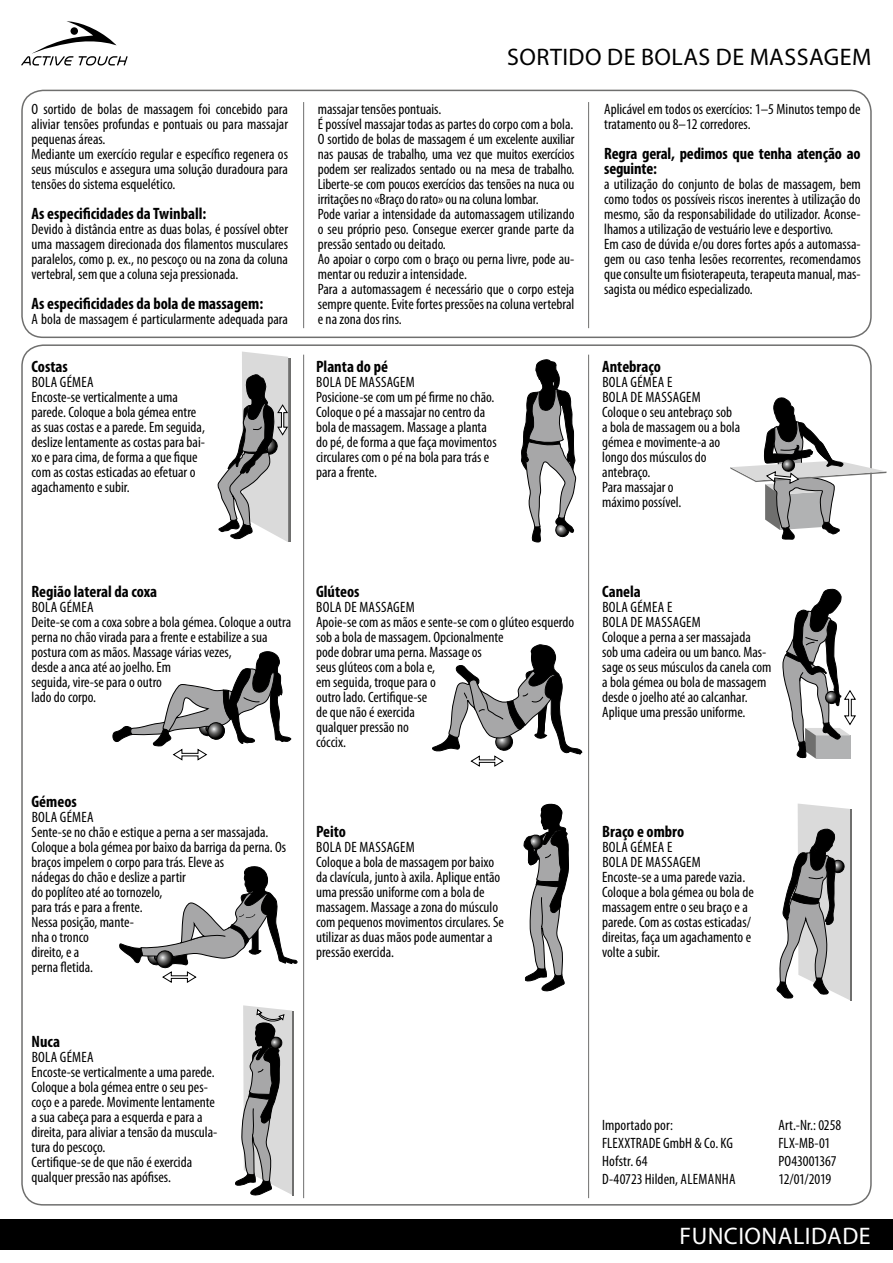
<style>
.page{position:relative;width:893px;height:1263px;background:#fff}
.page>*{position:absolute;margin:0;border:0;box-sizing:border-box;transform-origin:0 0}
.t1{font:24px "Myriad Pro";letter-spacing:.02em;color:#000}
.t2{font:24px "Myriad Pro";letter-spacing:.02em;color:#fff}
.t3{font:700 condensed 16.5px/15px "Myriad Pro";color:#000}
.t4{font:condensed 15px/15px "Myriad Pro";color:#000}
</style>
<div class="page">
<svg style="left:21px;top:21px;width:107px;height:45px"></svg>
<div style="left:71px;top:27px;width:7px;height:8px;background:#000;border-radius:50%"></div>
<div style="left:21px;top:90px;width:851px;height:248px;border:2px solid #6f6f6e;border-radius:21px"></div>
<hr style="left:288px;top:359px;width:3px;height:183px;background:#6f6f6e">
<svg style="left:218px;top:351px;width:70px;height:191px"></svg>
<svg style="left:113px;top:651px;width:178px;height:109px"></svg>
<hr style="left:292px;top:1011px;width:2px;height:184px;background:#6f6f6e">
<svg style="left:235px;top:1005px;width:57px;height:190px"></svg>
<svg style="left:119px;top:866px;width:179px;height:117px"></svg>
<svg style="left:521px;top:359px;width:55px;height:183px"></svg>
<svg style="left:524px;top:803px;width:45px;height:188px"></svg>
<svg style="left:432px;top:644px;width:150px;height:123px"></svg>
<svg style="left:730px;top:335px;width:157px;height:204px"></svg>
<svg style="left:782px;top:589px;width:74px;height:170px"></svg>
<hr style="left:851px;top:809px;width:1px;height:192px;background:#6f6f6e">
<svg style="left:776px;top:803px;width:75px;height:198px"></svg>
<div style="left:0;top:1219px;width:893px;height:31px;background:#000"></div>
<hr style="left:303px;top:355px;width:1px;height:843px;background:#6f6f6e">
<hr style="left:588px;top:355px;width:1px;height:843px;background:#6f6f6e">
<hr style="left:303px;top:102px;width:1px;height:226px;background:#6f6f6e">
<hr style="left:588px;top:102px;width:1px;height:226px;background:#6f6f6e">
<p class="t4" style="left:32px;top:102px;width:258px">O sortido de bolas de massagem foi concebido para aliviar tensões profundas e pontuais ou para massajar pequenas áreas.<br>Mediante um exercício regular e específico regenera os seus músculos e assegura uma solução duradoura para tensões do sistema esquelético.</p>
<p class="t3" style="left:32px;top:207px;width:176px">As especificidades da Twinball:</p>
<p class="t4" style="left:32px;top:222px;width:258px;text-align:justify">Devido à distância entre as duas bolas, é possível obter uma massagem direcionada dos filamentos musculares paralelos, como p. ex., no pescoço ou na zona da coluna vertebral, sem que a coluna seja pressionada.</p>
<p class="t3" style="left:32px;top:297px;width:233px">As especificidades da bola de massagem:</p>
<p class="t4" style="left:32px;top:312px;width:258px">A bola de massagem é particularmente adequada para</p>
<p class="t3" style="left:32px;top:360px;width:38px">Costas</p>
<p class="t4" style="left:32px;top:375px;width:175px">BOLA GÉMEA<br>Encoste-se verticalmente a uma parede. Coloque a bola gémea entre as suas costas e a parede. Em seguida, deslize lentamente as costas para bai&shy;xo e para cima, de forma a que fique com as costas esticadas ao efetuar o agachamento e subir.</p>
<h1 class="t1" style="left:507px;top:44px;width:366px">SORTIDO DE BOLAS DE MASSAGEM</h1>
<p class="t4" style="left:318px;top:102px;width:258px">massajar tensões pontuais.<br>É possível massajar todas as partes do corpo com a bola.<br>O sortido de bolas de massagem é um excelente auxiliar nas pausas de trabalho, uma vez que muitos exercícios podem ser realizados sentado ou na mesa de trabalho.<br>Liberte-se com poucos exercícios das tensões na nuca ou irritações no «Braço do rato» ou na coluna lombar.<br>Pode variar a intensidade da automassagem utilizando o seu próprio peso. Consegue exercer grande parte da pressão sentado ou deitado.<br>Ao apoiar o corpo com o braço ou perna livre, pode au&shy;mentar ou reduzir a intensidade.<br>Para a automassagem é necessário que o corpo esteja sempre quente. Evite fortes pressões na coluna vertebral e na zona dos rins.</p>
<p class="t4" style="left:604px;top:102px;width:258px">Aplicável em todos os exercícios: 1–5 Minutos tempo de tratamento ou 8–12 corredores.</p>
<p class="t3" style="left:604px;top:147px;width:258px">Regra geral, pedimos que tenha atenção ao seguinte:</p>
<p class="t4" style="left:604px;top:177px;width:258px">a utilização do conjunto de bolas de massagem, bem como todos os possíveis riscos inerentes à utilização do mesmo, são da responsabilidade do utilizador. Aconse&shy;lhamos a utilização de vestuário leve e desportivo.<br>Em caso de dúvida e/ou dores fortes após a automassa&shy;gem ou caso tenha lesões recorrentes, recomendamos que consulte um fisioterapeuta, terapeuta manual, mas&shy;sagista ou médico especializado.</p>
<p class="t3" style="left:316px;top:360px;width:73px">Planta do pé</p>
<p class="t4" style="left:316px;top:375px;width:182px">BOLA DE MASSAGEM<br>Posicione-se com um pé firme no chão.<br>Coloque o pé a massajar no centro da bola de massagem. Massage a planta do pé, de forma a que faça movimentos circulares com o pé na bola para trás e para a frente.</p>
<p class="t3" style="left:602px;top:360px;width:60px">Antebraço</p>
<p class="t4" style="left:602px;top:375px;width:139px">BOLA GÉMEA E<br>BOLA DE MASSAGEM<br>Coloque o seu antebraço sob a bola de massagem ou a bola gémea e movimente-a ao longo dos músculos do antebraço.<br>Para massajar o<br>máximo possível.</p>
<p class="t3" style="left:32px;top:585px;width:127px">Região lateral da coxa</p>
<p class="t4" style="left:32px;top:600px;width:261px">BOLA GÉMEA<br>Deite-se com a coxa sobre a bola gémea. Coloque a outra perna no chão virada para a frente e estabilize a sua postura com as mãos. Massage várias vezes,<br>desde a anca até ao joelho. Em<br>seguida, vire-se para o outro<br>lado do corpo.</p>
<p class="t3" style="left:32px;top:795px;width:47px">Gémeos</p>
<p class="t4" style="left:32px;top:810px;width:256px">BOLA GÉMEA<br>Sente-se no chão e estique a perna a ser massajada.<br>Coloque a bola gémea por baixo da barriga da perna. Os braços impelem o corpo para trás. Eleve as<br>nádegas do chão e deslize a partir<br>do poplíteo até ao tornozelo,<br>para trás e para a frente.<br>Nessa posição, mante-<br>nha o tronco<br>direito, e a<br>perna fletida.</p>
<p class="t3" style="left:32px;top:1035px;width:30px">Nuca</p>
<p class="t4" style="left:32px;top:1050px;width:187px">BOLA GÉMEA<br>Encoste-se verticalmente a uma parede.<br>Coloque a bola gémea entre o seu pes&shy;coço e a parede. Movimente lentamente a sua cabeça para a esquerda e para a direita, para aliviar a tensão da muscula&shy;tura do pescoço.<br>Certifique-se de que não é exercida qualquer pressão nas apófises.</p>
<p class="t3" style="left:316px;top:585px;width:45px">Glúteos</p>
<p class="t4" style="left:316px;top:600px;width:259px">BOLA DE MASSAGEM<br>Apoie-se com as mãos e sente-se com o glúteo esquerdo sob a bola de massagem. Opcionalmente<br>pode dobrar uma perna. Massage os<br>seus glúteos com a bola e,<br>em seguida, troque para o<br>outro lado. Certifique-se<br>de que não é exercida<br>qualquer pressão no<br>cóccix.</p>
<p class="t3" style="left:316px;top:825px;width:31px">Peito</p>
<p class="t4" style="left:316px;top:840px;width:189px">BOLA DE MASSAGEM<br>Coloque a bola de massagem por baixo da clavícula, junto à axila. Aplique então uma pressão uniforme com a bola de massagem. Massage a zona do músculo com pequenos movimentos circulares. Se utilizar as duas mãos pode aumentar a pressão exercida.</p>
<p class="t3" style="left:602px;top:585px;width:40px">Canela</p>
<p class="t4" style="left:602px;top:600px;width:171px">BOLA GÉMEA E<br>BOLA DE MASSAGEM<br>Coloque a perna a ser massajada<br>sob uma cadeira ou um banco. Mas&shy;sage os seus músculos da canela com a bola gémea ou bola de massagem desde o joelho até ao calcanhar.<br>Aplique uma pressão uniforme.</p>
<p class="t3" style="left:602px;top:825px;width:83px">Braço e ombro</p>
<p class="t4" style="left:602px;top:840px;width:153px">BOLA GÉMEA E<br>BOLA DE MASSAGEM<br>Encoste-se a uma parede vazia.<br>Coloque a bola gémea ou bola de massagem entre o seu braço e a parede. Com as costas esticadas/ direitas, faça um agachamento e volte a subir.</p>
<p class="t4" style="left:602px;top:1116px;width:135px;line-height:18px">Importado por:<br>FLEXXTRADE GmbH &amp; Co. KG<br>Hofstr. 64<br>D-40723 Hilden, ALEMANHA</p>
<p class="t4" style="left:778px;top:1116px;width:64px;line-height:18px">Art.-Nr.: 0258<br>FLX-MB-01<br>PO43001367<br>12/01/2019</p>
<h1 class="t2" style="left:679px;top:1222px;width:193px">FUNCIONALIDADE</h1>
</div>
